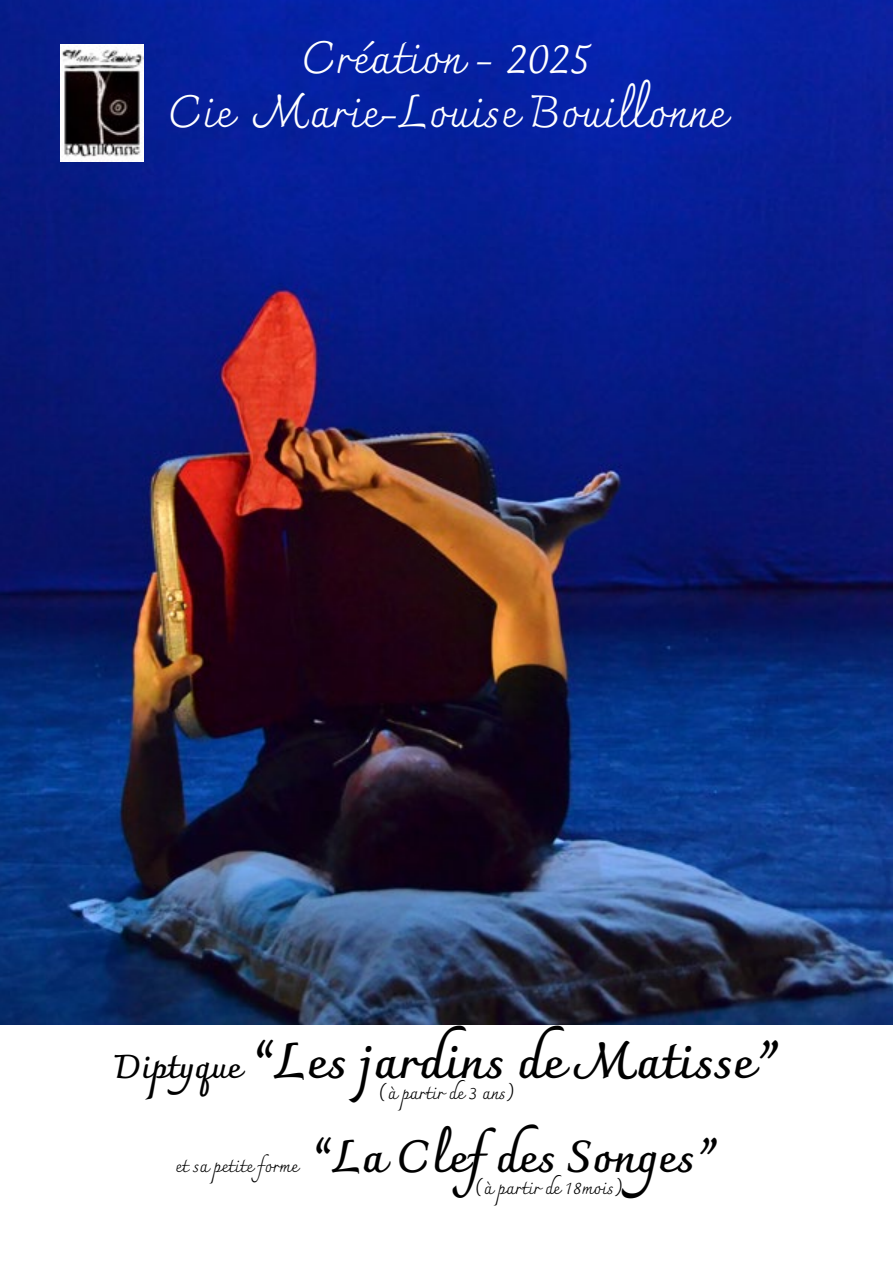
<style>
.page{position:relative;width:893px;height:1263px;background:#fff}
.page>*{position:absolute;margin:0;border:0;box-sizing:border-box;transform-origin:0 0}
.t1{font:700 49.5px "Charmonman";color:#000}
.t2{font:45px/54px "Charmonman";color:#fff;text-align:center}
.t3{font:700 45px "Charmonman";color:#000}
.t4{font:18px "Charmonman";color:#000}
.s1{font-size:33px}
</style>
<div class="page">
<img style="left:0;top:0;width:893px;height:1025px">
<img style="left:61px;top:45px;width:82px;height:117px">
<h2 class="t2" style="left:167px;top:31px;width:560px">Création - 2025<br>Cie Marie-Louise Bouillonne</h2>
<h1 class="t1" style="left:114px;top:1032px;width:667px"><span class="s1">Diptyque</span> “Les jardins de Matisse”</h1>
<p class="t4" style="left:378px;top:1083px;width:138px">(à partir de 3 ans)</p>
<p class="t4" style="left:175px;top:1155px;width:124px">et sa petite forme</p>
<h2 class="t3" style="left:310px;top:1130px;width:410px">“La Clefdes Songes”</h2>
<p class="t4" style="left:474px;top:1177px;width:150px">(à partir de 18mois)</p>
</div>
